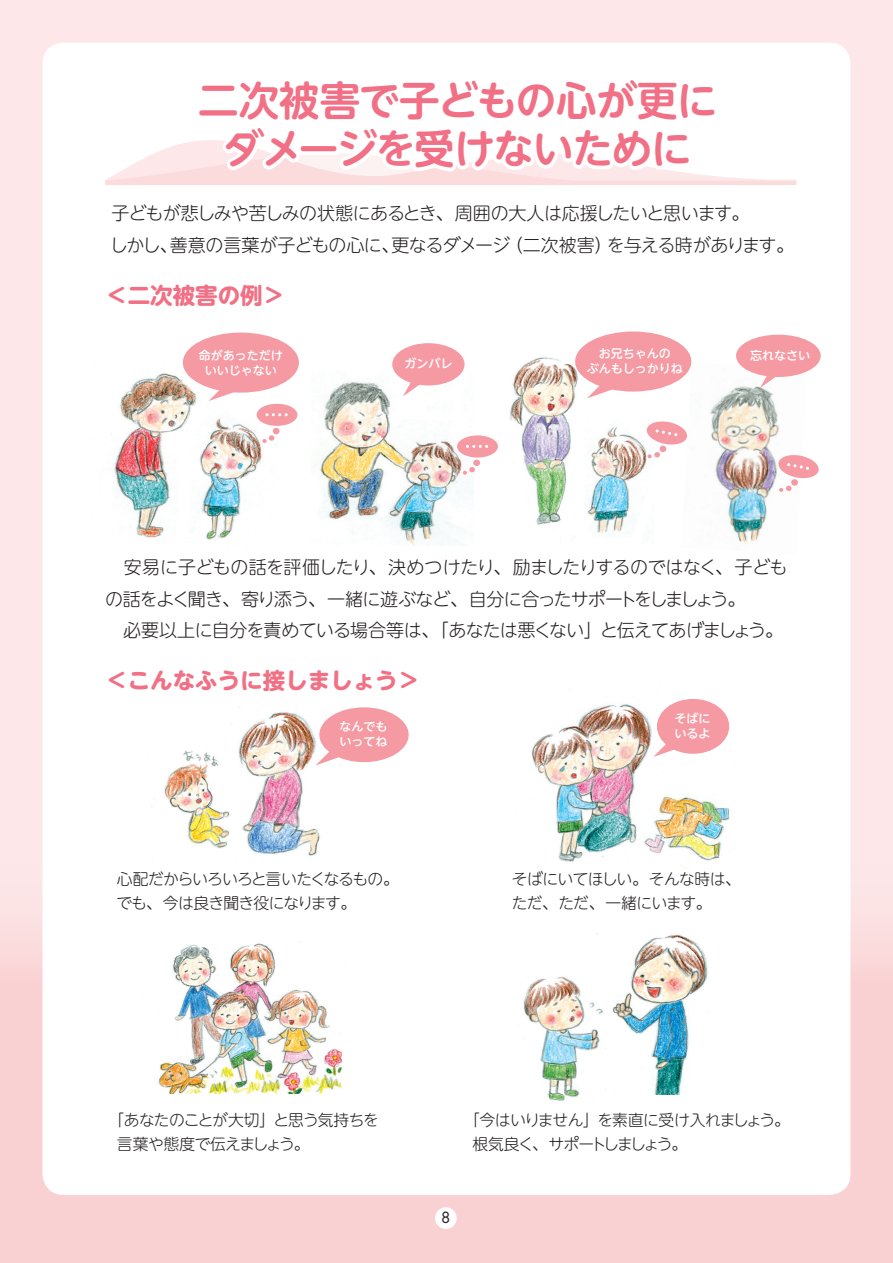
<style>
.page{position:relative;width:893px;height:1263px;background:#fde7e8}
.page>*{position:absolute;margin:0;border:0;box-sizing:border-box;transform-origin:0 0}
.t1{font:700 40.5px/48px "UD Shin M Go Pro De";letter-spacing:-.025em;color:#f17085;text-align:center}
.t2{font:700 22.5px "UD Shin M Go Pro";color:#f17085}
.t3{font:300 18px/31.5px "UD Shin M Go Pro";letter-spacing:-.045em;color:#231f20}
.t4{font:300 15.75px/24px "UD Shin M Go Pro";letter-spacing:-.05em;color:#231f20}
.t5{font:15px "Futura";color:#231f20}
.t6{font:500 12px/15px "UD Shin M Go Pro";color:#fff}
</style>
<div class="page">
<div style="left:0;top:857px;width:893px;height:406px;background:#fad1d2"></div>
<div style="left:43px;top:43px;width:807px;height:1152px;background:#fff;border-radius:21px"></div>
<img style="left:596px;top:933px;width:112px;height:161px">
<img style="left:523px;top:963px;width:89px;height:138px">
<img style="left:151px;top:707px;width:173px;height:149px">
<img style="left:532px;top:699px;width:198px;height:169px">
<img style="left:586px;top:426px;width:65px;height:108px">
<svg style="left:105px;top:140px;width:691px;height:45px"></svg>
<img style="left:158px;top:941px;width:185px;height:152px">
<img style="left:110px;top:363px;width:166px;height:177px">
<img style="left:319px;top:367px;width:155px;height:179px">
<img style="left:509px;top:348px;width:72px;height:177px">
<img style="left:682px;top:363px;width:124px;height:180px">
<div style="left:183px;top:333px;width:116px;height:60px;background:#f59aa3;border-radius:50%"></div>
<div style="left:319px;top:707px;width:90px;height:55px;background:#f59aa3;border-radius:50%"></div>
<div style="left:657px;top:699px;width:72px;height:55px;background:#f59aa3;border-radius:50%"></div>
<div style="left:575px;top:331px;width:116px;height:61px;background:#f59aa3;border-radius:50%"></div>
<div style="left:392px;top:343px;width:73px;height:42px;background:#f59aa3;border-radius:50%"></div>
<div style="left:736px;top:335px;width:85px;height:42px;background:#f59aa3;border-radius:50%"></div>
<svg style="left:208px;top:387px;width:35px;height:14px"></svg>
<svg style="left:315px;top:747px;width:35px;height:18px"></svg>
<svg style="left:653px;top:739px;width:34px;height:18px"></svg>
<svg style="left:587px;top:380px;width:34px;height:18px"></svg>
<svg style="left:403px;top:379px;width:29px;height:17px"></svg>
<svg style="left:760px;top:375px;width:30px;height:13px"></svg>
<div style="left:257px;top:404px;width:40px;height:22px;background:#f59aa3;border-radius:50%"></div>
<div style="left:273px;top:428px;width:7px;height:6px;background:#f59aa3;border-radius:50%"></div>
<svg style="left:262px;top:435px;width:12px;height:8px"></svg>
<svg style="left:265px;top:413px;width:23px;height:3px"></svg>
<div style="left:457px;top:435px;width:41px;height:22px;background:#f59aa3;border-radius:50%"></div>
<div style="left:473px;top:460px;width:7px;height:6px;background:#f59aa3;border-radius:50%"></div>
<svg style="left:463px;top:467px;width:12px;height:8px"></svg>
<svg style="left:466px;top:445px;width:22px;height:3px"></svg>
<div style="left:659px;top:445px;width:8px;height:7px;background:#f59aa3;border-radius:3px"></div>
<svg style="left:647px;top:452px;width:13px;height:6px"></svg>
<svg style="left:646px;top:420px;width:42px;height:26px"></svg>
<svg style="left:777px;top:454px;width:42px;height:38px"></svg>
<div style="left:435px;top:1207px;width:22px;height:22px;background:#fff;border-radius:50%"></div>
<h1 class="t1" style="left:198px;top:75px;width:521px">二次被害で子どもの心が更にダメージを受けないために</h1>
<p class="t3" style="left:94px;top:197px;width:702px">　子どもが悲しみや苦しみの状態にあるとき、周囲の大人は応援したいと思います。<br>　しかし、善意の言葉が子どもの心に、更なるダメージ（二次被害）を与える時があります。</p>
<p class="t2" style="left:105px;top:277px;width:181px">＜二次被害の例＞</p>
<p class="t6" style="left:199px;top:347px;width:85px;text-align:center">命があっただけいいじゃない</p>
<p class="t6" style="left:404px;top:355px;width:49px">ガンバレ</p>
<p class="t6" style="left:599px;top:346px;width:73px">お兄ちゃんの</p>
<p class="t6" style="left:587px;top:361px;width:97px">ぶんもしっかりね</p>
<p class="t6" style="left:750px;top:347px;width:61px">忘れなさい</p>
<p class="t3" style="left:105px;top:551px;width:684px">　安易に子どもの話を評価したり、決めつけたり、励ましたりするのではなく、子どもの話をよく聞き、寄り添う、一緒に遊ぶなど、自分に合ったサポートをしましょう。<br>　必要以上に自分を責めている場合等は、「あなたは悪くない」と伝えてあげましょう。</p>
<p class="t2" style="left:105px;top:662px;width:316px">＜こんなふうに接しましょう＞</p>
<p class="t6" style="left:339px;top:719px;width:49px">なんでもいってね</p>
<p class="t6" style="left:674px;top:711px;width:37px">そばにいるよ</p>
<p class="t4" style="left:117px;top:866px;width:284px">心配だからいろいろと言いたくなるもの。でも、今は良き聞き役になります。</p>
<p class="t4" style="left:512px;top:866px;width:230px">そばにいてほしい。そんな時は、ただ、ただ、一緒にいます。</p>
<p class="t4" style="left:117px;top:1107px;width:263px;text-indent:-9px">「あなたのことが大切」と思う気持ちを言葉や態度で伝えましょう。</p>
<p class="t4" style="left:472px;top:1107px;width:319px;text-indent:-9px">「今はいりません」を素直に受け入れましょう。根気良く、サポートしましょう。</p>
<p class="t5" style="left:441px;top:1207px;width:11px">8</p>
</div>
